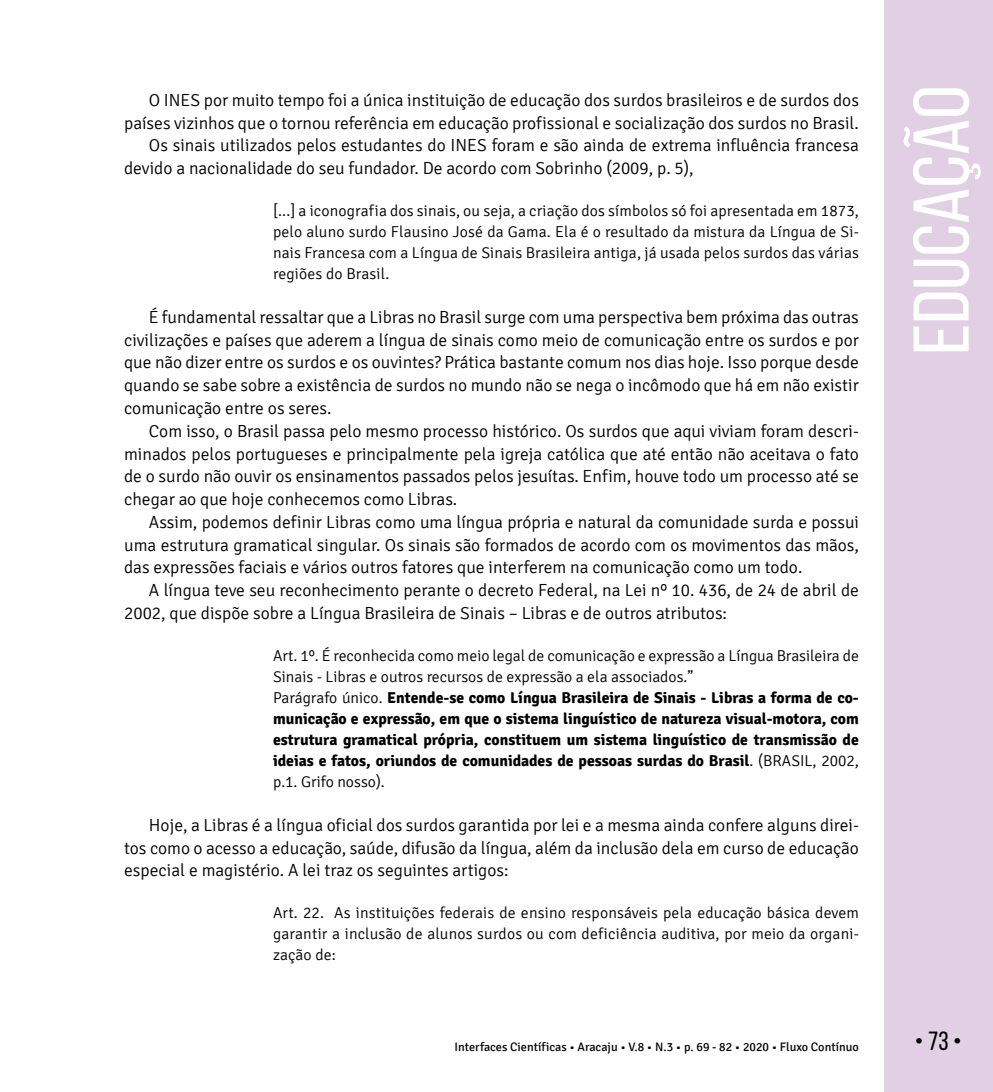
<style>
.page{position:relative;width:993px;height:1092px;background:#fff}
.page>*{position:absolute;margin:0;border:0;box-sizing:border-box;transform-origin:0 0}
.t1{font:78.75px "Bebas Neue";color:#fff;scale:1.09 1}
.t2{font:26.25px "Bebas Neue";color:#000}
.t3{font:300 17.5px/22.8px "Signika";color:#000;text-align:justify}
.t4{font:700 15.75px/21px "Signika";color:#000}
.t5{font:300 15.75px/21px "Signika";letter-spacing:.01em;color:#000;text-align:justify}
.t6{font:12.25px "Signika";color:#000}
.s1{font-weight:300}
</style>
<div class="page">
<div style="left:883px;top:0;width:109px;height:1091px;background:#e1d0e4"></div>
<p class="t3" style="left:149px;top:89px;width:711px">O INES por muito tempo foi a única instituição de educação dos surdos brasileiros e de surdos dos</p>
<p class="t3" style="left:124px;top:112px;width:736px">países vizinhos que o tornou referência em educação profissional e socialização dos surdos no Brasil.</p>
<p class="t3" style="left:149px;top:134px;width:711px">Os sinais utilizados pelos estudantes do INES foram e são ainda de extrema influência francesa</p>
<p class="t3" style="left:124px;top:157px;width:571px">devido a nacionalidade do seu fundador. De acordo com Sobrinho (2009, p. 5),</p>
<p class="t5" style="left:273px;top:200px;width:587px">[...] a iconografia dos sinais, ou seja, a criação dos símbolos só foi apresentada em 1873, pelo aluno surdo Flausino José da Gama. Ela é o resultado da mistura da Língua de Si&shy;nais Francesa com a Língua de Sinais Brasileira antiga, já usada pelos surdos das várias regiões do Brasil.</p>
<p class="t3" style="left:124px;top:306px;width:736px;text-indent:25px">É fundamental ressaltar que a Libras no Brasil surge com uma perspectiva bem próxima das outras civilizações e países que aderem a língua de sinais como meio de comunicação entre os surdos e por que não dizer entre os surdos e os ouvintes? Prática bastante comum nos dias hoje. Isso porque desde quando se sabe sobre a existência de surdos no mundo não se nega o incômodo que há em não existir comunicação entre os seres.</p>
<p class="t3" style="left:124px;top:420px;width:736px;text-indent:25px">Com isso, o Brasil passa pelo mesmo processo histórico. Os surdos que aqui viviam foram descri&shy;minados pelos portugueses e principalmente pela igreja católica que até então não aceitava o fato de o surdo não ouvir os ensinamentos passados pelos jesuítas. Enfim, houve todo um processo até se chegar ao que hoje conhecemos como Libras.</p>
<p class="t3" style="left:124px;top:511px;width:736px;text-indent:25px">Assim, podemos definir Libras como uma língua própria e natural da comunidade surda e possui uma estrutura gramatical singular. Os sinais são formados de acordo com os movimentos das mãos, das expressões faciais e vários outros fatores que interferem na comunicação como um todo.</p>
<p class="t3" style="left:124px;top:579px;width:736px;text-indent:25px">A língua teve seu reconhecimento perante o decreto Federal, na Lei nº 10. 436, de 24 de abril de<br>2002, que dispõe sobre a Língua Brasileira de Sinais – Libras e de outros atributos:</p>
<p class="t4" style="left:273px;top:645px;width:587px"><span class="s1">Art. 1º. É reconhecida como meio legal de comunicação e expressão a Língua Brasileira de Sinais - Libras e outros recursos de expressão a ela associados.”<br>Parágrafo único.</span> Entende-se como Língua Brasileira de Sinais - Libras a forma de co&shy;municação e expressão, em que o sistema linguístico de natureza visual-motora, com estrutura gramatical própria, constituem um sistema linguístico de transmissão de ideias e fatos, oriundos de comunidades de pessoas surdas do Brasil<span class="s1">. (BRASIL, 2002, p.1. Grifo nosso).</span></p>
<p class="t3" style="left:124px;top:813px;width:736px;text-indent:25px">Hoje, a Libras é a língua oficial dos surdos garantida por lei e a mesma ainda confere alguns direi&shy;tos como o acesso a educação, saúde, difusão da língua, além da inclusão dela em curso de educação especial e magistério. A lei traz os seguintes artigos:</p>
<p class="t5" style="left:273px;top:902px;width:587px">Art. 22. As instituições federais de ensino responsáveis pela educação básica devem garantir a inclusão de alunos surdos ou com deficiência auditiva, por meio da organi&shy;zação de:</p>
<h1 class="t1" style="left:898px;top:355px;width:248px;rotate:-90deg">EDUCAÇÃO</h1>
<p class="t6" style="left:454px;top:1040px;width:405px">Interfaces Científicas • Aracaju • V.8 • N.3 • p. 69 - 82 • 2020 • Fluxo Contínuo</p>
<h2 class="t2" style="left:914px;top:1026px;width:48px">• 73 •</h2>
</div>
